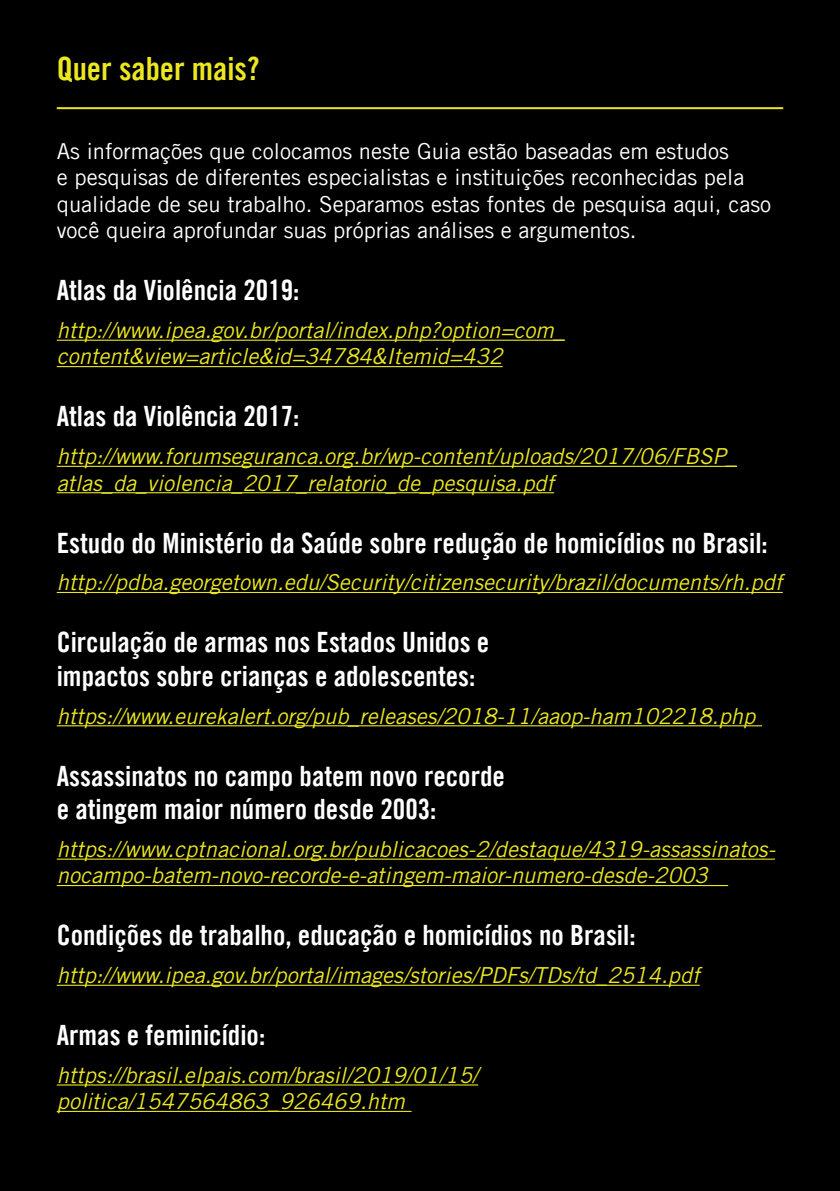
<style>
.page{position:relative;width:840px;height:1191px;background:#fff}
.page>*{position:absolute;margin:0;border:0;box-sizing:border-box;transform-origin:0 0}
.t1{font:32px "Amnesty Trade Gothic Bd Cn 20";color:#ece820}
.t2{font:28px/33.6px "Amnesty Trade Gothic Bd Cn 20";color:#fff}
.t3{font:italic 22px/26.4px "Amnesty Trade Gothic";color:#ece820}
.t4{font:22px/26.4px "Amnesty Trade Gothic";color:#fff}
</style>
<div class="page">
<div style="left:0;top:0;width:839px;height:1191px;background:#000001"></div>
<hr style="left:57px;top:107px;width:725px;height:2px;background:#ece820">
<hr style="left:57px;top:340px;width:507px;height:1px;background:#ece820">
<hr style="left:57px;top:366px;width:445px;height:1px;background:#ece820">
<hr style="left:57px;top:466px;width:679px;height:1px;background:#ece820">
<hr style="left:57px;top:492px;width:497px;height:1px;background:#ece820">
<hr style="left:57px;top:592px;width:725px;height:1px;background:#ece820">
<hr style="left:57px;top:725px;width:704px;height:1px;background:#ece820">
<hr style="left:57px;top:858px;width:717px;height:1px;background:#ece820">
<hr style="left:57px;top:885px;width:670px;height:1px;background:#ece820">
<hr style="left:57px;top:984px;width:642px;height:1px;background:#ece820">
<hr style="left:57px;top:1084px;width:421px;height:1px;background:#ece820">
<hr style="left:57px;top:1110px;width:354px;height:2px;background:#ece820">
<h1 class="t1" style="left:57px;top:49px;width:204px">Quer saber mais?</h1>
<p class="t4" style="left:57px;top:138px;width:715px">As informações que colocamos neste Guia estão baseadas em estudos<br>e pesquisas de diferentes especialistas e instituições reconhecidas pela qualidade de seu trabalho. Separamos estas fontes de pesquisa aqui, caso você queira aprofundar suas próprias análises e argumentos.</p>
<p class="t2" style="left:57px;top:273px;width:244px">Atlas da Violência 2019:</p>
<p class="t3" style="left:57px;top:317px;width:509px">http://www.ipea.gov.br/portal/index.php?option=com_ content&amp;view=article&amp;id=34784&amp;Itemid=432</p>
<p class="t2" style="left:57px;top:399px;width:244px">Atlas da Violência 2017:</p>
<p class="t3" style="left:57px;top:443px;width:681px">http://www.forumseguranca.org.br/wp-content/uploads/2017/06/FBSP_ atlas_da_violencia_2017_relatorio_de_pesquisa.pdf</p>
<p class="t2" style="left:57px;top:525px;width:712px">Estudo do Ministério da Saúde sobre redução de homicídios no Brasil:</p>
<p class="t3" style="left:57px;top:569px;width:726px">http://pdba.georgetown.edu/Security/citizensecurity/brazil/documents/rh.pdf</p>
<p class="t2" style="left:57px;top:625px;width:434px">Circulação de armas nos Estados Unidos e impactos sobre crianças e adolescentes:</p>
<p class="t3" style="left:57px;top:702px;width:699px">https://www.eurekalert.org/pub_releases/2018-11/aaop-ham102218.php</p>
<p class="t2" style="left:57px;top:758px;width:449px">Assassinatos no campo batem novo recorde e atingem maior número desde 2003:</p>
<p class="t3" style="left:57px;top:835px;width:719px">https://www.cptnacional.org.br/publicacoes-2/destaque/4319-assassinatos&shy;nocampo-batem-novo-recorde-e-atingem-maior-numero-desde-2003</p>
<p class="t2" style="left:57px;top:918px;width:580px">Condições de trabalho, educação e homicídios no Brasil:</p>
<p class="t3" style="left:57px;top:961px;width:644px">http://www.ipea.gov.br/portal/images/stories/PDFs/TDs/td_2514.pdf</p>
<p class="t2" style="left:57px;top:1018px;width:210px">Armas e feminicídio:</p>
<p class="t3" style="left:57px;top:1061px;width:423px">https://brasil.elpais.com/brasil/2019/01/15/ politica/1547564863_926469.htm</p>
</div>
